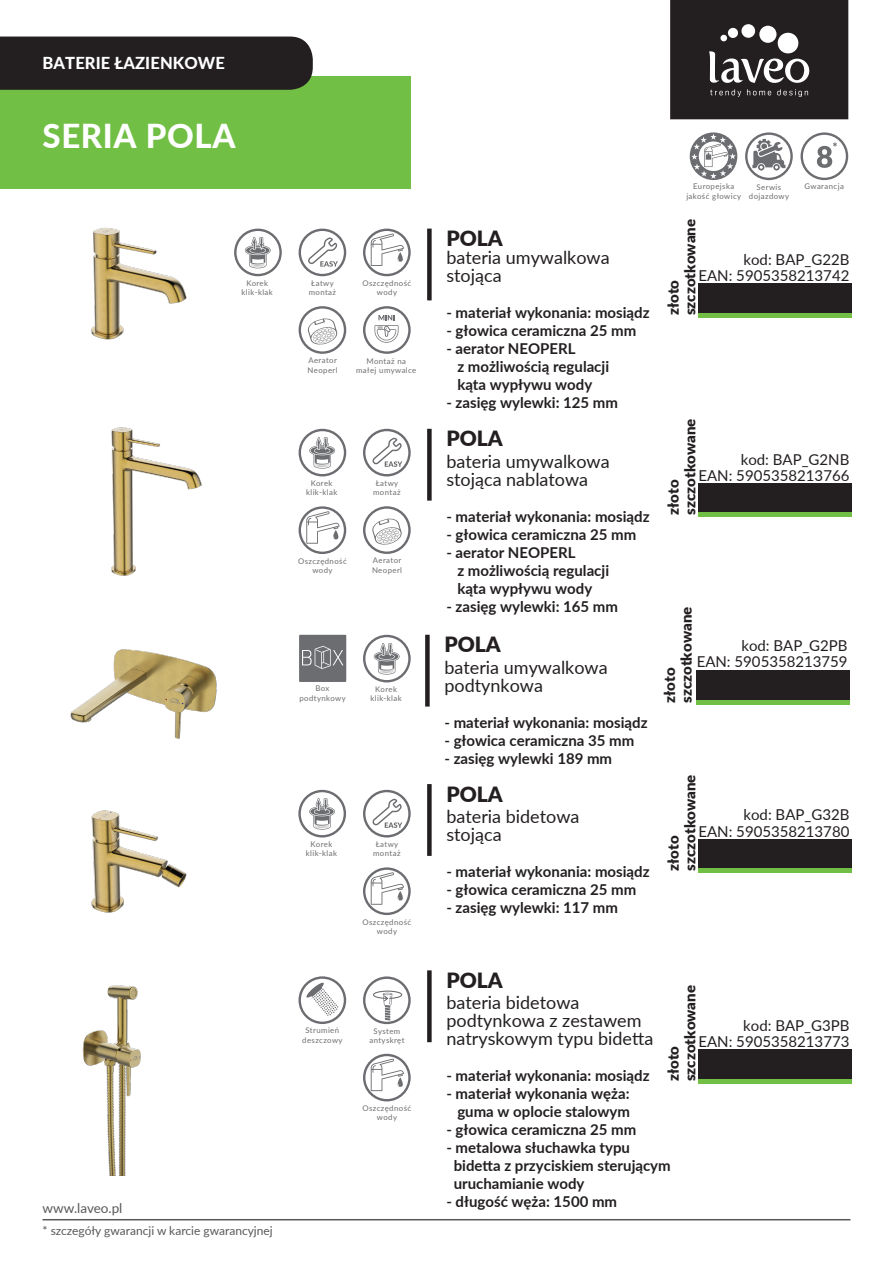
<style>
.page{position:relative;width:893px;height:1263px;background:#fff}
.page>*{position:absolute;margin:0;border:0;box-sizing:border-box;transform-origin:0 0}
.t1{font:800 33px "Lato";letter-spacing:.02em;color:#fff}
.t2{font:900 21px "Lato";color:#231f20}
.t3{font:18px/18px "Lato";color:#231f20}
.t4{font:800 16.5px "Lato";letter-spacing:.005em;color:#fff}
.t5{font:700 15px/18px "Lato";color:#231f20}
.t6{font:15px/16.5px "Lato";color:#231f20;text-align:right}
.t7{font:900 15px/16.5px "Lato";color:#231f20}
.t8{font:13.5px "Lato";color:#57585a}
.t9{font:12px "Lato";color:#57585a}
.t10{font:7.8px/9.3px "Lato";letter-spacing:.055em;color:#6c6d70;text-align:center}
</style>
<div class="page">
<hr style="left:43px;top:1219px;width:807px;height:1px;background:#57585a">
<img style="left:91px;top:227px;width:96px;height:113px">
<img style="left:91px;top:810px;width:96px;height:103px">
<img style="left:111px;top:427px;width:91px;height:149px">
<svg style="left:670px;top:0;width:178px;height:119px;background:#383435"></svg>
<div style="left:698px;top:839px;width:153px;height:30px;background:#231f20"></div>
<hr style="left:698px;top:869px;width:153px;height:4px;background:#71bf44">
<div style="left:698px;top:483px;width:153px;height:30px;background:#231f20"></div>
<hr style="left:698px;top:513px;width:153px;height:4px;background:#71bf44">
<div style="left:698px;top:283px;width:153px;height:30px;background:#231f20"></div>
<hr style="left:698px;top:313px;width:153px;height:4px;background:#71bf44">
<div style="left:427px;top:229px;width:5px;height:71px;background:#231f20"></div>
<div style="left:427px;top:784px;width:5px;height:72px;background:#231f20"></div>
<div style="left:427px;top:429px;width:5px;height:72px;background:#231f20"></div>
<div style="left:0;top:76px;width:411px;height:113px;background:#71bf44"></div>
<div style="left:0;top:37px;width:313px;height:53px;background:#231f20"></div>
<div style="left:696px;top:670px;width:153px;height:30px;background:#231f20"></div>
<hr style="left:696px;top:700px;width:153px;height:4px;background:#71bf44">
<img style="left:70px;top:649px;width:147px;height:90px">
<div style="left:425px;top:635px;width:5px;height:71px;background:#231f20"></div>
<div style="left:427px;top:970px;width:5px;height:72px;background:#231f20"></div>
<div style="left:698px;top:1049px;width:153px;height:30px;background:#231f20"></div>
<hr style="left:698px;top:1079px;width:153px;height:4px;background:#71bf44">
<img style="left:82px;top:985px;width:59px;height:190px">
<svg style="left:234px;top:229px;width:48px;height:47px"></svg>
<svg style="left:299px;top:229px;width:47px;height:47px"></svg>
<svg style="left:363px;top:229px;width:48px;height:47px"></svg>
<svg style="left:299px;top:306px;width:47px;height:48px"></svg>
<svg style="left:299px;top:429px;width:47px;height:47px"></svg>
<svg style="left:363px;top:635px;width:48px;height:47px"></svg>
<svg style="left:363px;top:429px;width:48px;height:47px"></svg>
<svg style="left:299px;top:506px;width:47px;height:48px"></svg>
<svg style="left:298px;top:790px;width:48px;height:47px"></svg>
<svg style="left:363px;top:790px;width:48px;height:47px"></svg>
<svg style="left:363px;top:867px;width:48px;height:48px"></svg>
<svg style="left:363px;top:1054px;width:48px;height:47px"></svg>
<svg style="left:363px;top:506px;width:48px;height:48px"></svg>
<svg style="left:363px;top:306px;width:48px;height:48px"></svg>
<svg style="left:299px;top:635px;width:47px;height:47px;background:#77787b"></svg>
<svg style="left:298px;top:976px;width:48px;height:48px"></svg>
<svg style="left:363px;top:976px;width:48px;height:48px"></svg>
<svg style="left:690px;top:132px;width:47px;height:48px"></svg>
<svg style="left:800px;top:132px;width:48px;height:48px"></svg>
<svg style="left:745px;top:132px;width:48px;height:48px"></svg>
<p class="t4" style="left:43px;top:51px;width:184px">BATERIE ŁAZIENKOWE</p>
<h1 class="t1" style="left:43px;top:111px;width:195px">SERIA POLA</h1>
<p class="t10" style="left:242px;top:278px;width:33px">Korek klik-klak</p>
<p class="t10" style="left:309px;top:278px;width:29px">Łatwy montaż</p>
<p class="t10" style="left:362px;top:278px;width:50px">Oszczędność wody</p>
<p class="t10" style="left:308px;top:355px;width:32px;text-align:left">Aerator<br>Neoperl</p>
<p class="t10" style="left:356px;top:356px;width:62px">Montaż na małej umywalce</p>
<p class="t10" style="left:306px;top:478px;width:33px">Korek klik-klak</p>
<p class="t10" style="left:298px;top:556px;width:50px">Oszczędność wody</p>
<p class="t10" style="left:373px;top:478px;width:29px">Łatwy montaż</p>
<p class="t10" style="left:372px;top:556px;width:32px;text-align:left">Aerator<br>Neoperl</p>
<p class="t10" style="left:299px;top:683px;width:48px">Box podtynkowy</p>
<p class="t10" style="left:370px;top:684px;width:33px">Korek klik-klak</p>
<p class="t10" style="left:306px;top:839px;width:33px">Korek klik-klak</p>
<p class="t10" style="left:373px;top:839px;width:29px">Łatwy montaż</p>
<p class="t10" style="left:362px;top:917px;width:50px">Oszczędność wody</p>
<p class="t10" style="left:302px;top:1025px;width:42px">Strumień deszczowy</p>
<p class="t10" style="left:369px;top:1026px;width:37px">System antyskręt</p>
<p class="t8" style="left:43px;top:1198px;width:81px">www.laveo.pl</p>
<p class="t9" style="left:43px;top:1222px;width:232px">* szczegóły gwarancji w karcie gwarancyjnej</p>
<p class="t10" style="left:362px;top:1103px;width:50px">Oszczędność wody</p>
<h2 class="t2" style="left:446px;top:223px;width:58px">POLA</h2>
<p class="t3" style="left:446px;top:248px;width:165px">bateria umywalkowa stojąca</p>
<p class="t5" style="left:446px;top:303px;width:205px">- materiał wykonania: mosiądz</p>
<p class="t5" style="left:446px;top:321px;width:191px">- głowica ceramiczna 25 mm</p>
<p class="t5" style="left:457px;top:339px;width:153px;text-indent:-11px">- aerator NEOPERL<br>z możliwością regulacji kąta wypływu wody</p>
<p class="t5" style="left:446px;top:393px;width:173px">- zasięg wylewki: 125 mm</p>
<h2 class="t2" style="left:446px;top:423px;width:58px">POLA</h2>
<p class="t3" style="left:446px;top:452px;width:165px">bateria umywalkowa stojąca nablatowa</p>
<p class="t5" style="left:446px;top:507px;width:205px">- materiał wykonania: mosiądz</p>
<p class="t5" style="left:446px;top:525px;width:191px">- głowica ceramiczna 25 mm</p>
<p class="t5" style="left:457px;top:543px;width:153px;text-indent:-11px">- aerator NEOPERL<br>z możliwością regulacji kąta wypływu wody</p>
<p class="t5" style="left:446px;top:597px;width:173px">- zasięg wylewki: 165 mm</p>
<h2 class="t2" style="left:444px;top:629px;width:58px">POLA</h2>
<p class="t3" style="left:444px;top:657px;width:165px">bateria umywalkowa podtynkowa</p>
<p class="t5" style="left:444px;top:713px;width:205px">- materiał wykonania: mosiądz</p>
<p class="t5" style="left:444px;top:731px;width:191px">- głowica ceramiczna 35 mm</p>
<p class="t5" style="left:444px;top:749px;width:169px">- zasięg wylewki 189 mm</p>
<h2 class="t2" style="left:446px;top:778px;width:58px">POLA</h2>
<p class="t3" style="left:446px;top:807px;width:135px">bateria bidetowa stojąca</p>
<p class="t5" style="left:446px;top:862px;width:205px">- materiał wykonania: mosiądz</p>
<p class="t5" style="left:446px;top:880px;width:191px">- głowica ceramiczna 25 mm</p>
<p class="t5" style="left:446px;top:898px;width:173px">- zasięg wylewki: 117 mm</p>
<p class="t10" style="left:686px;top:182px;width:56px">Europejska jakość głowicy</p>
<p class="t10" style="left:757px;top:182px;width:26px">Serwis</p>
<p class="t10" style="left:804px;top:182px;width:41px">Gwarancja</p>
<p class="t10" style="left:749px;top:191px;width:42px">dojazdowy</p>
<p class="t7" style="left:664px;top:315px;width:98px;rotate:-90deg">złoto szczotkowane</p>
<p class="t6" style="left:698px;top:250px;width:152px">kod: BAP_G22B<br>EAN: 5905358213742</p>
<p class="t7" style="left:664px;top:515px;width:98px;rotate:-90deg">złoto szczotkowane</p>
<p class="t6" style="left:698px;top:450px;width:152px">kod: BAP_G2NB<br>EAN: 5905358213766</p>
<p class="t7" style="left:661px;top:703px;width:98px;rotate:-90deg">złoto szczotkowane</p>
<p class="t6" style="left:697px;top:636px;width:152px">kod: BAP_G2PB<br>EAN: 5905358213759</p>
<p class="t7" style="left:664px;top:871px;width:98px;rotate:-90deg">złoto szczotkowane</p>
<p class="t6" style="left:698px;top:806px;width:152px">kod: BAP_G32B<br>EAN: 5905358213780</p>
<h2 class="t2" style="left:446px;top:964px;width:58px">POLA</h2>
<p class="t3" style="left:446px;top:993px;width:208px">bateria bidetowa podtynkowa z zestawem natryskowym typu bidetta</p>
<p class="t5" style="left:446px;top:1066px;width:205px">- materiał wykonania: mosiądz</p>
<p class="t5" style="left:446px;top:1084px;width:185px;text-align:right">- materiał wykonania węża: guma w oplocie stalowym</p>
<p class="t5" style="left:446px;top:1120px;width:191px">- głowica ceramiczna 25 mm</p>
<p class="t5" style="left:454px;top:1138px;width:219px;text-indent:-7px">- metalowa słuchawka typu bidetta z przyciskiem sterującym uruchamianie wody</p>
<p class="t5" style="left:446px;top:1192px;width:172px">- długość węża: 1500 mm</p>
<p class="t7" style="left:664px;top:1081px;width:98px;rotate:-90deg">złoto szczotkowane</p>
<p class="t6" style="left:698px;top:1016px;width:152px">kod: BAP_G3PB<br>EAN: 5905358213773</p>
</div>
